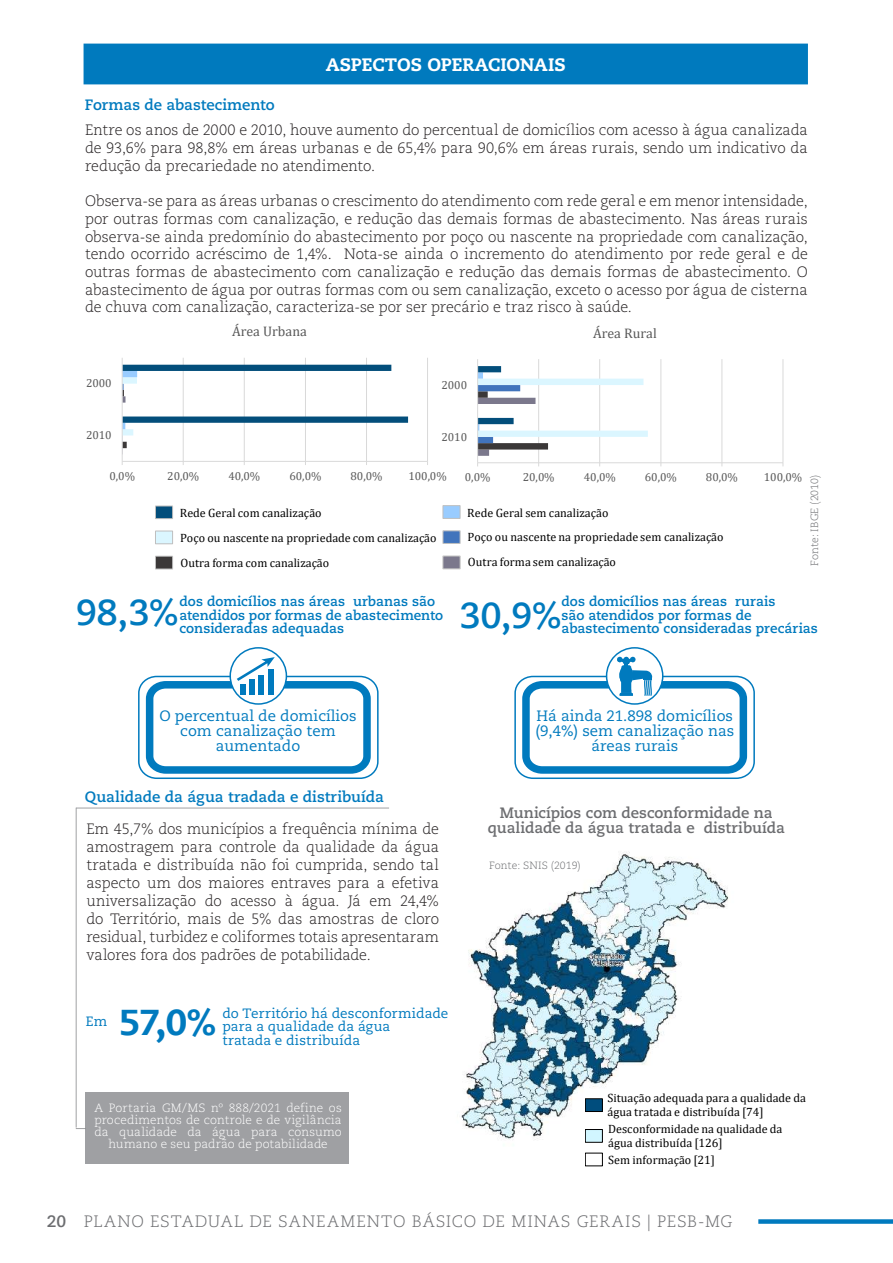
<style>
.page{position:relative;width:893px;height:1263px;background:#fff}
.page>*{position:absolute;margin:0;border:0;box-sizing:border-box;transform-origin:0 0}
.t1{font:700 36px "Caecilia LT Std";color:#007abe}
.t2{font:800 36px "Caecilia LT Std";color:#007abe}
.t3{font:800 18px "Caecilia LT Std";letter-spacing:-.005em;color:#fff}
.t4{font:300 16.5px "Caecilia LT Std";letter-spacing:.05em;color:#6c6d70}
.t5{font:300 15px/17.7px "Caecilia LT Std";color:#231f20;text-align:justify}
.t6{font:15px/15px "Caecilia LT Std";color:#007abe;text-align:center}
.t7{font:700 15px/15px "Caecilia LT Std";letter-spacing:-.005em;color:#6c6d70;text-align:center}
.t8{font:700 15px "Caecilia LT Std";letter-spacing:-.005em;color:#007abe}
.t9{font:13.95px "Cambria";color:#595959}
.t10{font:700 13.5px/13.5px "Caecilia LT Std";color:#007abe}
.t11{font:13.5px/13.5px "Caecilia LT Std";letter-spacing:.005em;color:#007abe}
.t12{font:12px/14.1px "Cambria";letter-spacing:.005em;color:#000}
.t13{font:300 12px/12px "Caecilia LT Std";letter-spacing:.01em;color:#fff;text-align:center}
.t14{font:11.7px "Cambria";color:#595959}
.t15{font:300 10.5px "Caecilia LT Std";letter-spacing:.01em;color:#6c6d70}
.s1{font-weight:700}
</style>
<div class="page">
<div style="left:758px;top:1219px;width:135px;height:5px;background:#007abe"></div>
<img style="left:461px;top:852px;width:267px;height:291px">
<div style="left:585px;top:1099px;width:17px;height:12px;background:#004d7d"></div>
<div style="left:585px;top:1098px;width:18px;height:14px;border:1px solid #000"></div>
<div style="left:585px;top:1129px;width:17px;height:13px;background:#d1f6ff"></div>
<div style="left:585px;top:1129px;width:18px;height:13px;border:1px solid #000"></div>
<div style="left:585px;top:1153px;width:18px;height:13px;border:1px solid #000"></div>
<div style="left:85px;top:1092px;width:264px;height:72px;background:#9fa0a3"></div>
<div style="left:84px;top:44px;width:723px;height:40px;background:#007abe"></div>
<hr style="left:76px;top:808px;width:313px;height:1px;background:#87898c">
<hr style="left:76px;top:808px;width:1px;height:319px;background:#87898c">
<hr style="left:183px;top:358px;width:1px;height:103px;background:#d9d9d9">
<hr style="left:244px;top:358px;width:1px;height:103px;background:#d9d9d9">
<hr style="left:305px;top:358px;width:1px;height:103px;background:#d9d9d9">
<hr style="left:366px;top:358px;width:1px;height:103px;background:#d9d9d9">
<hr style="left:427px;top:358px;width:1px;height:103px;background:#d9d9d9">
<svg style="left:123px;top:365px;width:285px;height:89px"></svg>
<hr style="left:122px;top:461px;width:306px;height:1px;background:#d9d9d9">
<hr style="left:122px;top:358px;width:1px;height:103px;background:#d9d9d9">
<hr style="left:538px;top:359px;width:1px;height:104px;background:#d9d9d9">
<hr style="left:599px;top:359px;width:1px;height:104px;background:#d9d9d9">
<hr style="left:660px;top:359px;width:1px;height:104px;background:#d9d9d9">
<hr style="left:722px;top:359px;width:1px;height:104px;background:#d9d9d9">
<hr style="left:783px;top:359px;width:1px;height:104px;background:#d9d9d9">
<svg style="left:478px;top:366px;width:170px;height:90px"></svg>
<hr style="left:478px;top:462px;width:305px;height:1px;background:#d9d9d9">
<hr style="left:477px;top:359px;width:1px;height:104px;background:#d9d9d9">
<div style="left:155px;top:531px;width:18px;height:13px;background:#dbf6ff"></div>
<div style="left:155px;top:531px;width:18px;height:13px;border:1px solid #bfbfbf"></div>
<div style="left:155px;top:506px;width:18px;height:13px;background:#034e7b"></div>
<div style="left:155px;top:506px;width:18px;height:13px;border:1px solid #bfbfbf"></div>
<div style="left:155px;top:556px;width:18px;height:13px;background:#3b3838"></div>
<div style="left:155px;top:556px;width:18px;height:13px;border:1px solid #bfbfbf"></div>
<div style="left:443px;top:531px;width:17px;height:13px;background:#4174bc;border:1px solid #bfbfbf"></div>
<div style="left:443px;top:505px;width:17px;height:14px;background:#9cf;border:1px solid #bfbfbf"></div>
<div style="left:443px;top:556px;width:17px;height:13px;background:#7b788c;border:1px solid #bfbfbf"></div>
<div style="left:138px;top:676px;width:241px;height:103px;border:2px solid #007abe;border-radius:17px"></div>
<svg style="left:142px;top:657px;width:232px;height:120px"></svg>
<svg style="left:514px;top:647px;width:241px;height:132px"></svg>
<p class="t8" style="left:85px;top:96px;width:191px">Formas de abastecimento</p>
<p class="t3" style="left:326px;top:53px;width:241px">ASPECTOS OPERACIONAIS</p>
<p class="t5" style="left:85px;top:122px;width:724px">Entre os anos de 2000 e 2010, houve aumento do percentual de domicílios com acesso à água canalizada de 93,6% para 98,8% em áreas urbanas e de 65,4% para 90,6% em áreas rurais, sendo um indicativo da redução da precariedade no atendimento.</p>
<p class="t5" style="left:85px;top:192px;width:724px">Observa-se para as áreas urbanas o crescimento do atendimento com rede geral e em menor intensidade, por outras formas com canalização, e redução das demais formas de abastecimento. Nas áreas rurais observa-se ainda predomínio do abastecimento por poço ou nascente na propriedade com canalização, tendo ocorrido acréscimo de 1,4%. Nota-se ainda o incremento do atendimento por rede geral e de outras formas de abastecimento com canalização e redução das demais formas de abastecimento. O abastecimento de água por outras formas com ou sem canalização, exceto o acesso por água de cisterna de chuva com canalização, caracteriza-se por ser precário e traz risco à saúde.</p>
<p class="t14" style="left:86px;top:376px;width:27px">2000</p>
<p class="t9" style="left:232px;top:323px;width:76px">Área Urbana</p>
<p class="t14" style="left:441px;top:378px;width:27px">2000</p>
<p class="t9" style="left:593px;top:325px;width:65px">Área Rural</p>
<p class="t14" style="left:86px;top:428px;width:27px">2010</p>
<p class="t14" style="left:441px;top:430px;width:27px">2010</p>
<p class="t14" style="left:109px;top:469px;width:27px">0,0%</p>
<p class="t14" style="left:167px;top:469px;width:33px">20,0%</p>
<p class="t14" style="left:228px;top:469px;width:33px">40,0%</p>
<p class="t14" style="left:289px;top:469px;width:33px">60,0%</p>
<p class="t14" style="left:350px;top:469px;width:33px">80,0%</p>
<p class="t14" style="left:408px;top:469px;width:40px">100,0%</p>
<p class="t12" style="left:180px;top:506px;width:143px">Rede Geral com canalização</p>
<p class="t12" style="left:180px;top:555px;width:150px">Outra forma com canalização</p>
<p class="t12" style="left:180px;top:530px;width:258px">Poço ou nascente na propriedade com canalização</p>
<p class="t14" style="left:465px;top:470px;width:27px">0,0%</p>
<p class="t14" style="left:523px;top:470px;width:33px">20,0%</p>
<p class="t14" style="left:584px;top:470px;width:33px">40,0%</p>
<p class="t14" style="left:645px;top:470px;width:33px">60,0%</p>
<p class="t14" style="left:706px;top:470px;width:33px">80,0%</p>
<p class="t14" style="left:764px;top:470px;width:40px">100,0%</p>
<p class="t12" style="left:467px;top:505px;width:143px">Rede Geral sem canalização</p>
<p class="t12" style="left:468px;top:555px;width:150px">Outra forma sem canalização</p>
<p class="t12" style="left:467px;top:530px;width:257px">Poço ou nascente na propriedade sem canalização</p>
<p class="t15" style="left:809px;top:566px;width:93px;rotate:-90deg">Fonte: IBGE (2010)</p>
<h1 class="t1" style="left:76px;top:591px;width:105px">98,3%</h1>
<p class="t10" style="left:179px;top:595px;width:265px">dos domicílios nas áreas urbanas são atendidos por formas de abastecimento consideradas adequadas</p>
<p class="t10" style="left:561px;top:595px;width:258px">dos domicílios nas áreas rurais<br>são atendidos por formas de abastecimento consideradas precárias</p>
<h1 class="t1" style="left:460px;top:595px;width:104px">30,9%</h1>
<p class="t6" style="left:159px;top:709px;width:199px">O percentual de domicílios com canalização tem aumentado</p>
<p class="t6" style="left:535px;top:709px;width:200px">Há ainda 21.898 domicílios (9,4%) sem canalização nas áreas rurais</p>
<p class="t8" style="left:85px;top:788px;width:301px">Qualidade da água tradada e distribuída</p>
<p class="t5" style="left:86px;top:820px;width:354px">Em 45,7% dos municípios a frequência mínima de amostragem para controle da qualidade da água tratada e distribuída não foi cumprida, sendo tal aspecto um dos maiores entraves para a efetiva universalização do acesso à água. Já em 24,4% do Território, mais de 5% das amostras de cloro residual, turbidez e coliformes totais apresentaram valores fora dos padrões de potabilidade.</p>
<p class="t11" style="left:86px;top:1015px;width:23px">Em</p>
<h1 class="t2" style="left:119px;top:1000px;width:99px">57,0%</h1>
<p class="t11" style="left:222px;top:1006px;width:228px">do Território há desconformidade para a qualidade da água<br>tratada e distribuída</p>
<p class="t13" style="left:94px;top:1102px;width:249px">A Portaria GM/MS nº 888/2021 define os procedimentos de controle e de vigilância da qualidade da água para consumo humano e seu padrão de potabilidade</p>
<p class="t7" style="left:488px;top:806px;width:299px">Municípios com desconformidade na qualidade da água tratada e distribuída</p>
<p class="t15" style="left:489px;top:860px;width:93px">Fonte: SNIS (2019)</p>
<p class="t12" style="left:607px;top:1091px;width:200px">Situação adequada para a qualidade da água tratada e distribuída [74]</p>
<p class="t12" style="left:608px;top:1121px;width:176px">Desconformidade na qualidade da água distribuída [126]</p>
<p class="t12" style="left:608px;top:1152px;width:108px">Sem informação [21]</p>
<p class="t4" style="left:47px;top:1212px;width:687px"><span class="s1">20</span> PLANO ESTADUAL DE SANEAMENTO BÁSICO DE MINAS GERAIS | PESB-MG</p>
</div>
